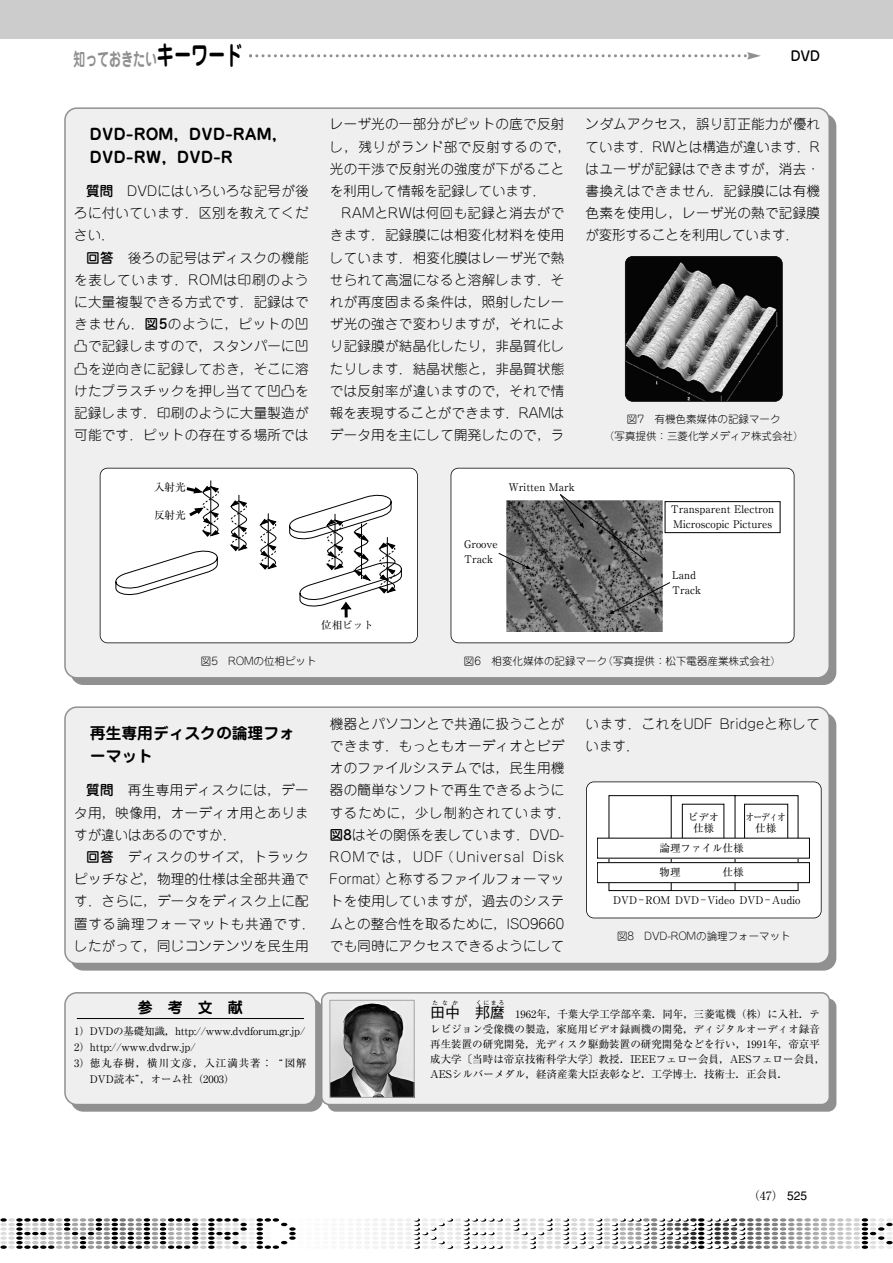
<style>
.page{position:relative;width:893px;height:1263px;background:#fff}
.page>*{position:absolute;margin:0;border:0;box-sizing:border-box;transform-origin:0 0}
.t1{font:700 18.3px "Jun 501";color:#909090;scale:.65 1}
.t2{font:700 15.75px/23.7px "Jun 501";color:#000}
.t3{font:700 15px "Jun 501";color:#000}
.t4{font:500 15px "Gothic BBB";color:#000}
.t5{font:300 13.5px/22.2px "Jun 101";letter-spacing:.02em;color:#000;text-align:justify}
.t6{font:300 13.5px/22.2px "Jun 101";letter-spacing:.04em;color:#000}
.t7{font:500 13.5px "Jun 34";color:#000}
.t8{font:12px "Ryumin";color:#000}
.t9{font:10.5px/15px "Ryumin";color:#000}
.t10{font:300 10.5px/16.5px "Jun 101";color:#000;text-align:center}
.t11{font:10.5px "Ryumin";letter-spacing:-.02em;color:#000}
.t12{font:10.5px "Ryumin";letter-spacing:.09em;color:#000}
.t13{font:10.5px/11.7px "Ryumin";color:#000;text-align:center;scale:.85 1}
.t14{font:500 6px "Gothic BBB";letter-spacing:.25em;color:#000}
.s1{font-size:26.1px;color:#000}
.s2{font-family:"Jun 34";font-weight:500}
.s3{font-family:"Gothic BBB";font-weight:500}
</style>
<div class="page">
<div style="left:0;top:0;width:892px;height:38px;background:#ccc"></div>
<svg style="left:249px;top:52px;width:512px;height:8px"></svg>
<svg style="left:0;top:1218px;width:892px;height:31px"></svg>
<svg style="left:72px;top:714px;width:764px;height:257px;background:#959595"></svg>
<svg style="left:327px;top:998px;width:509px;height:114px;background:#959595"></svg>
<div style="left:64px;top:706px;width:766px;height:258px;background:#efefef"></div>
<div style="left:64px;top:107px;width:766px;height:572px;background:#efefef"></div>
<div style="left:451px;top:468px;width:343px;height:175px;background:#fff;border-radius:7px"></div>
<img style="left:506px;top:569px;width:156px;height:62px">
<svg style="left:608px;top:582px;width:62px;height:32px;background:#7b7b7b"></svg>
<svg style="left:498px;top:494px;width:282px;height:75px"></svg>
<div style="left:450px;top:468px;width:344px;height:175px;border:2px solid #000;border-radius:8px"></div>
<div style="left:100px;top:468px;width:317px;height:175px;background:#fff;border-radius:7px"></div>
<hr style="left:210px;top:480px;width:1px;height:56px;background:#000">
<svg style="left:115px;top:485px;width:287px;height:132px"></svg>
<div style="left:100px;top:468px;width:318px;height:175px;border:2px solid #000;border-radius:8px"></div>
<img style="left:625px;top:256px;width:157px;height:145px;border-radius:7px">
<div style="left:625px;top:256px;width:157px;height:146px;border:2px solid #000;border-radius:8px"></div>
<div style="left:586px;top:782px;width:235px;height:136px;background:#fff;border-radius:7px"></div>
<svg style="left:608px;top:796px;width:190px;height:95px"></svg>
<div style="left:597px;top:838px;width:212px;height:20px;background:#fff"></div>
<div style="left:597px;top:863px;width:212px;height:20px;background:#fff"></div>
<div style="left:597px;top:862px;width:212px;height:21px;border:1px solid #000"></div>
<div style="left:586px;top:782px;width:235px;height:136px;border:2px solid #000;border-radius:8px"></div>
<div style="left:323px;top:992px;width:507px;height:113px;background:#efefef"></div>
<img style="left:331px;top:1002px;width:81px;height:94px">
<div style="left:329px;top:1000px;width:85px;height:98px;border:1px solid #a5a5a5"></div>
<svg style="left:64px;top:992px;width:259px;height:120px"></svg>
<hr style="left:77px;top:1018px;width:227px;height:1px;background:#000">
<h1 class="t1" style="left:73px;top:52px;width:261px">知っておきたい<span class="s1">キーワード</span></h1>
<p class="t7" style="left:790px;top:51px;width:31px">DVD</p>
<p class="t2" style="left:90px;top:124px;width:199px">DVD-ROM，DVD-RAM，<br>DVD-RW，DVD-R</p>
<p class="t5" style="left:74px;top:182px;width:236px;text-indent:12px"><span class="s2">質問　</span>DVDにはいろいろな記号が後ろに付いています．区別を教えてください．</p>
<p class="t5" style="left:74px;top:248px;width:236px;text-indent:12px"><span class="s2">回答　</span>後ろの記号はディスクの機能を表しています．ROMは印刷のように大量複製できる方式です．記録はできません．<span class="s2">図5</span>のように，ピットの凹凸で記録しますので，スタンパーに凹凸を逆向きに記録しておき，そこに溶けたプラスチックを押し当てて凹凸を記録します．印刷のように大量製造が可能です．ピットの存在する場所では</p>
<p class="t5" style="left:330px;top:115px;width:243px;text-align:left">レーザ光の一部分がピットの底で反射し，残りがランド部で反射するので，光の干渉で反射光の強度が下がることを利用して情報を記録しています．</p>
<p class="t5" style="left:330px;top:204px;width:236px;text-indent:12px">RAMとRWは何回も記録と消去ができます．記録膜には相変化材料を使用しています．相変化膜はレーザ光で熱せられて高温になると溶解します．それが再度固まる条件は，照射したレーザ光の強さで変わりますが，それにより記録膜が結晶化したり，非晶質化したりします．結晶状態と，非晶質状態では反射率が違いますので，それで情報を表現することができます．RAMはデータ用を主にして開発したので，ラ</p>
<p class="t5" style="left:585px;top:115px;width:236px">ンダムアクセス，誤り訂正能力が優れています．RWとは構造が違います．Rはユーザが記録はできますが，消去・書換えはできません．記録膜には有機色素を使用し，レーザ光の熱で記録膜が変形することを利用しています．</p>
<p class="t10" style="left:604px;top:413px;width:201px">図7 有機色素媒体の記録マーク<br>（写真提供：三菱化学メディア株式会社）</p>
<p class="t9" style="left:154px;top:481px;width:33px">入射光</p>
<p class="t9" style="left:154px;top:509px;width:33px">反射光</p>
<p class="t9" style="left:321px;top:619px;width:54px">位相ビット</p>
<p class="t9" style="left:508px;top:481px;width:68px">Written Mark</p>
<p class="t9" style="left:464px;top:538px;width:35px">Groove<br>Track</p>
<p class="t9" style="left:671px;top:503px;width:105px">Transparent Electron<br>Microscopic Pictures</p>
<p class="t9" style="left:672px;top:569px;width:30px">Land<br>Track</p>
<p class="t10" style="left:201px;top:654px;width:117px">図5 ROMの位相ピット</p>
<p class="t10" style="left:464px;top:654px;width:318px">図6 相変化媒体の記録マーク（写真提供：松下電器産業株式会社）</p>
<p class="t2" style="left:90px;top:723px;width:206px">再生専用ディスクの論理フォーマット</p>
<p class="t5" style="left:74px;top:781px;width:236px;text-indent:12px"><span class="s2">質問　</span>再生専用ディスクには，データ用，映像用，オーディオ用とありますが違いはあるのですか．</p>
<p class="t5" style="left:74px;top:848px;width:243px;text-align:center"><span class="s2">回答　</span>ディスクのサイズ，トラック<br>ピッチなど，物理的仕様は全部共通です．さらに，データをディスク上に配置する論理フォーマットも共通です．したがって，同じコンテンツを民生用</p>
<p class="t3" style="left:138px;top:1002px;width:106px">参　考　文　献</p>
<p class="t11" style="left:74px;top:1028px;width:232px">1）DVDの基礎知識，http://www.dvdforum.gr.jp/</p>
<p class="t9" style="left:74px;top:1041px;width:123px">2）http://www.dvdrw.jp/</p>
<p class="t12" style="left:74px;top:1059px;width:234px">3）徳丸春樹，横川文彦，入江満共著：“図解</p>
<p class="t9" style="left:90px;top:1073px;width:146px">DVD読本”，オーム社（2003）</p>
<p class="t5" style="left:330px;top:714px;width:243px;text-align:left">機器とパソコンとで共通に扱うことができます．もっともオーディオとビデオのファイルシステムでは，民生用機器の簡単なソフトで再生できるようにするために，少し制約されています．<span class="s2">図8</span>はその関係を表しています．DVD-<br>ROMでは，UDF（Universal Disk<br>Format）と称するファイルフォーマットを使用していますが，過去のシステムとの整合性を取るために，ISO9660でも同時にアクセスできるようにして</p>
<p class="t6" style="left:585px;top:714px;width:236px">います．これをUDF Bridgeと称しています．</p>
<p class="t9" style="left:687px;top:812px;width:33px;line-height:11.7px;text-align:center">ビデオ仕様</p>
<p class="t13" style="left:745px;top:812px;width:49px">オーディオ仕様</p>
<p class="t9" style="left:659px;top:842px;width:85px">論理ファイル仕様</p>
<p class="t9" style="left:659px;top:866px;width:22px">物理</p>
<p class="t9" style="left:722px;top:866px;width:22px">仕様</p>
<p class="t9" style="left:613px;top:893px;width:189px">DVD－ROM DVD－Video DVD－Audio</p>
<p class="t10" style="left:617px;top:929px;width:175px">図8 DVD-ROMの論理フォーマット</p>
<p class="t14" style="left:476px;top:1000px;width:30px">くにまろ</p>
<p class="t9" style="left:430px;top:1008px;width:396px;text-indent:85px">1962年，千葉大学工学部卒業．同年，三菱電機（株）に入社．テレビジョン受像機の製造，家庭用ビデオ録画機の開発，ディジタルオーディオ録音再生装置の研究開発，光ディスク駆動装置の研究開発などを行い，1991年，帝京平成大学〔当時は帝京技術科学大学〕教授．IEEEフェロー会員，AESフェロー会員，AESシルバーメダル，経済産業大臣表彰など．工学博士．技術士．正会員．</p>
<p class="t14" style="left:432px;top:1000px;width:27px">たなか</p>
<p class="t4" style="left:475px;top:1007px;width:32px">邦麿</p>
<p class="t4" style="left:430px;top:1007px;width:32px">田中</p>
<p class="t8" style="left:747px;top:1192px;width:61px">（47） <span class="s3">525</span></p>
</div>
